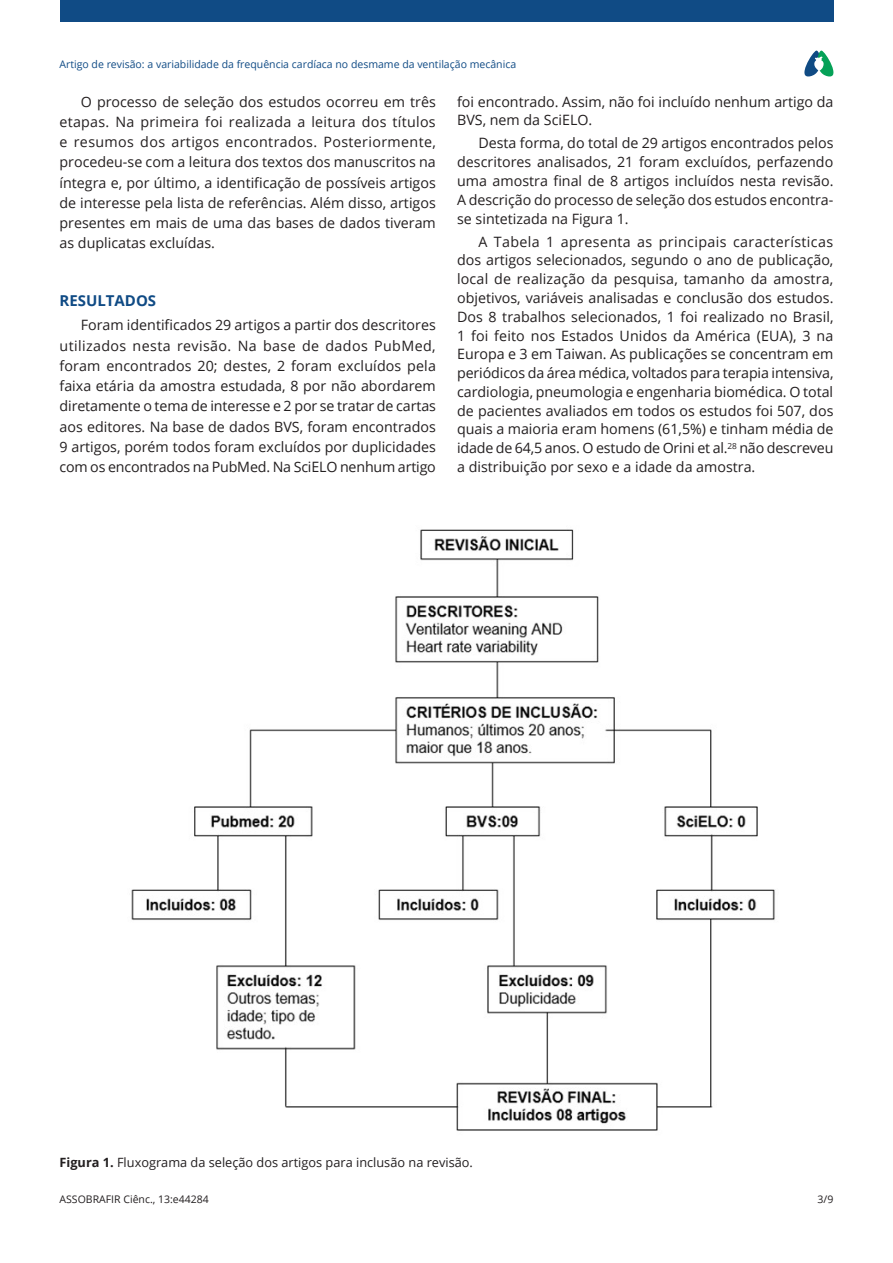
<style>
.page{position:relative;width:893px;height:1263px;background:#fff}
.page>*{position:absolute;margin:0;border:0;box-sizing:border-box;transform-origin:0 0}
.Heading1{font:700 15px "Open Sans";color:#104b85}
.Paragraph{font:14.25px/18.8px "Open Sans";color:#231f20;text-align:justify}
.FigureCaption{font:12.75px "Open Sans";color:#231f20}
.t1{font:10.5px "Open Sans";color:#104b85}
.t2{font:10.5px "Open Sans";color:#231f20}
.s1{font-weight:700}
</style>
<div class="page">
<div style="left:60px;top:0;width:773px;height:21px;background:#104b85"></div>
<svg style="left:804px;top:51px;width:29px;height:26px"></svg>
<img style="left:131px;top:529px;width:644px;height:602px">
<p class="t1" style="left:60px;top:57px;width:458px">Artigo de revisão: a variabilidade da frequência cardíaca no desmame da ventilação mecânica</p>
<p class="Paragraph" style="left:60px;top:91px;width:378px;line-height:20.2px;text-indent:21px">O processo de seleção dos estudos ocorreu em três etapas. Na primeira foi realizada a leitura dos títulos e resumos dos artigos encontrados. Posteriormente, procedeu-se com a leitura dos textos dos manuscritos na íntegra e, por último, a identificação de possíveis artigos de interesse pela lista de referências. Além disso, artigos presentes em mais de uma das bases de dados tiveram as duplicatas excluídas.</p>
<p class="Paragraph" style="left:457px;top:92px;width:378px">foi encontrado. Assim, não foi incluído nenhum artigo da<br>BVS, nem da SciELO.</p>
<p class="Paragraph" style="left:457px;top:133px;width:378px;text-indent:21px">Desta forma, do total de 29 artigos encontrados pelos descritores analisados, 21 foram excluídos, perfazendo uma amostra final de 8 artigos incluídos nesta revisão.<br>A descrição do processo de seleção dos estudos encontra&shy;se sintetizada na Figura 1.</p>
<p class="Paragraph" style="left:457px;top:232px;width:378px;text-indent:21px">A Tabela 1 apresenta as principais características dos artigos selecionados, segundo o ano de publicação, local de realização da pesquisa, tamanho da amostra, objetivos, variáveis analisadas e conclusão dos estudos.<br>Dos 8 trabalhos selecionados, 1 foi realizado no Brasil, 1 foi feito nos Estados Unidos da América (EUA), 3 na Europa e 3 em Taiwan. As publicações se concentram em periódicos da área médica, voltados para terapia intensiva, cardiologia, pneumologia e engenharia biomédica. O total de pacientes avaliados em todos os estudos foi 507, dos quais a maioria eram homens (61,5%) e tinham média de idade de 64,5 anos. O estudo de Orini et al.<sup>28</sup> não descreveu a distribuição por sexo e a idade da amostra.</p>
<p class="Heading1" style="left:60px;top:290px;width:98px">RESULTADOS</p>
<p class="Paragraph" style="left:60px;top:315px;width:378px;line-height:20.2px;text-indent:21px">Foram identificados 29 artigos a partir dos descritores utilizados nesta revisão. Na base de dados PubMed, foram encontrados 20; destes, 2 foram excluídos pela faixa etária da amostra estudada, 8 por não abordarem diretamente o tema de interesse e 2 por se tratar de cartas aos editores. Na base de dados BVS, foram encontrados 9 artigos, porém todos foram excluídos por duplicidades com os encontrados na PubMed. Na SciELO nenhum artigo</p>
<p class="FigureCaption" style="left:60px;top:1154px;width:415px"><span class="s1">Figura 1.</span> Fluxograma da seleção dos artigos para inclusão na revisão.</p>
<p class="t2" style="left:60px;top:1192px;width:151px">ASSOBRAFIR Ciênc., 13:e44284</p>
<p class="t2" style="left:818px;top:1192px;width:17px">3/9</p>
</div>
